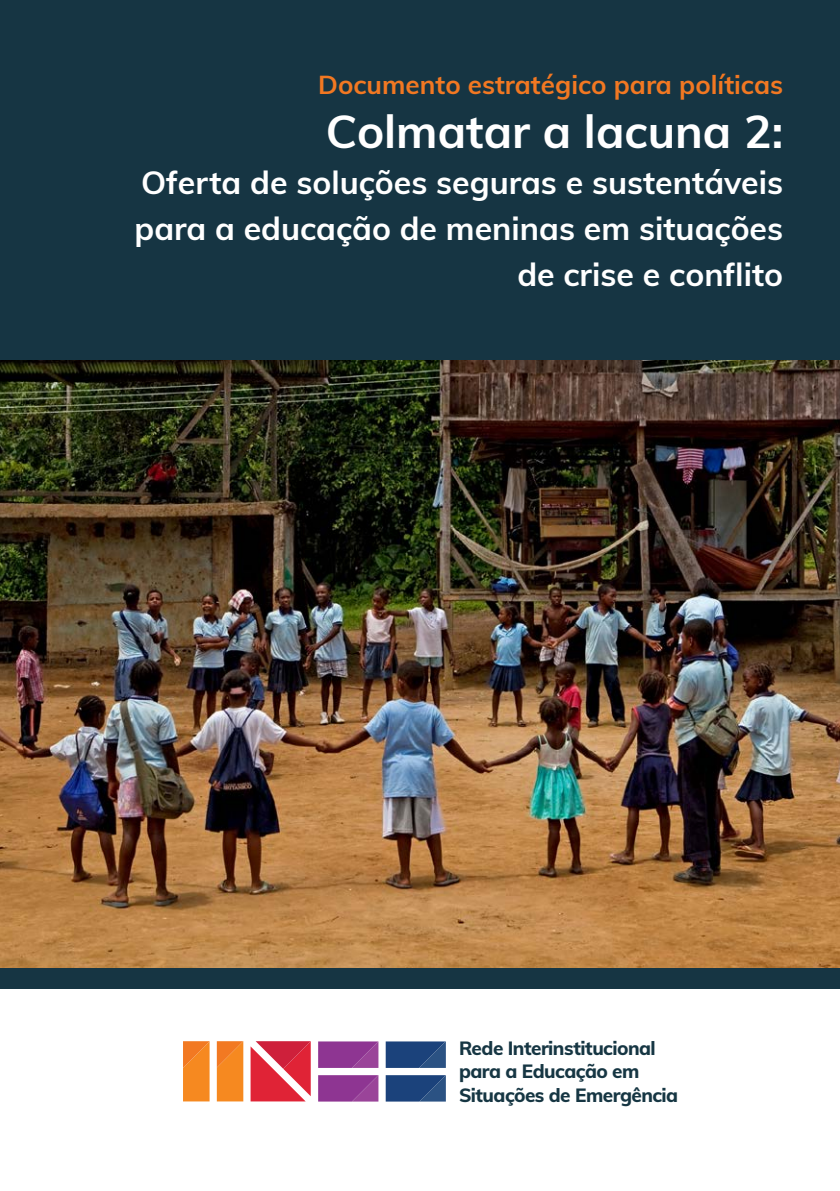
<style>
.page{position:relative;width:840px;height:1191px;background:#fff}
.page>*{position:absolute;margin:0;border:0;box-sizing:border-box;transform-origin:0 0}
.t1{font:700 46px "Muli";color:#fff}
.t2{font:700 32px/46px "Muli";color:#fff;text-align:right}
.t3{font:700 26px "Muli";color:#f27822}
.t4{font:800 19px/23.2px "Muli";letter-spacing:-.025em;color:#163643}
</style>
<div class="page">
<div style="left:0;top:0;width:839px;height:988px;background:#163543"></div>
<img style="left:0;top:361px;width:839px;height:606px">
<svg style="left:217px;top:1041px;width:26px;height:60px;background:#f58621"></svg>
<svg style="left:250px;top:1041px;width:60px;height:60px;background:#e1495a"></svg>
<svg style="left:318px;top:1041px;width:60px;height:27px;background:#933d96"></svg>
<svg style="left:318px;top:1075px;width:60px;height:26px;background:#913a94"></svg>
<svg style="left:385px;top:1041px;width:60px;height:27px;background:#264b81"></svg>
<svg style="left:385px;top:1075px;width:60px;height:26px;background:#23497f"></svg>
<svg style="left:183px;top:1041px;width:26px;height:60px;background:#f58622"></svg>
<p class="t3" style="left:318px;top:66px;width:466px">Documento estratégico para políticas</p>
<p class="t1" style="left:326px;top:98px;width:458px">Colmatar a lacuna 2:</p>
<p class="t2" style="left:134px;top:158px;width:650px">Oferta de soluções seguras e sustentáveis para a educação de meninas em situações de crise e conflito</p>
<p class="t4" style="left:459px;top:1035px;width:220px">Rede Interinstitucional para a Educação em<br>Situações de Emergência</p>
</div>
